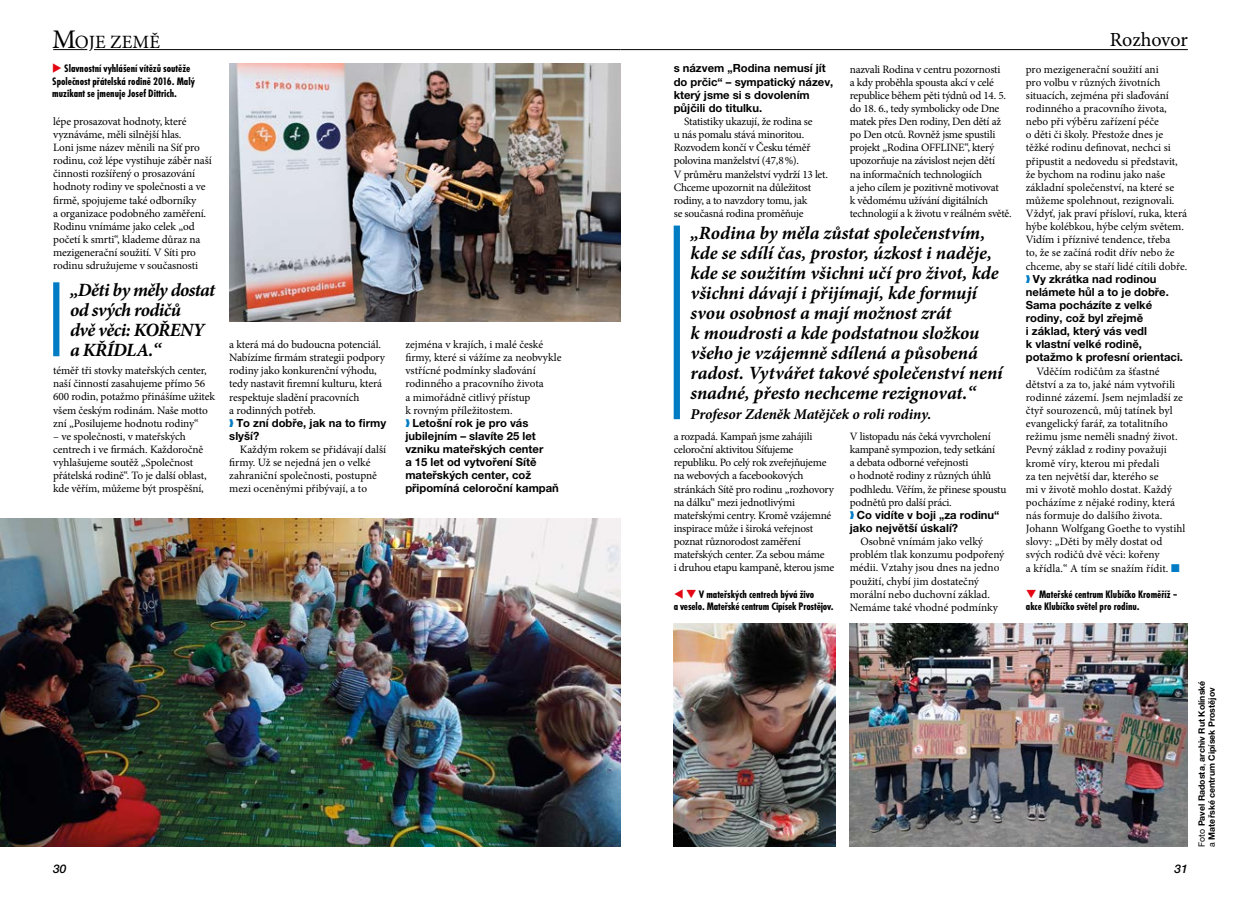
<style>
.page{position:relative;width:1241px;height:900px;background:#fff}
.page>*{position:absolute;margin:0;border:0;box-sizing:border-box;transform-origin:0 0}
.t1{font:20px "Minion Pro";letter-spacing:-.005em;color:#000}
.t2{font:italic 700 18.75px/20px "Minion Pro";letter-spacing:-.005em;color:#000}
.t3{font:italic 700 18.75px/20px "Minion Pro";letter-spacing:-.03em;color:#000}
.t4{font:18.75px "Minion Pro";letter-spacing:.01em;color:#000}
.t5{font:italic 700 15px "Minion Pro";letter-spacing:-.005em;color:#000}
.t6{font:italic 500 11.88px "Helvetica Neue LT Pro";color:#000}
.t7{font:11.25px/13.1px "Minion Pro";letter-spacing:-.01em;color:#000}
.t8{font:700 11.25px/13.1px "Helvetica Neue LT Pro";color:#000}
.t9{font:700 condensed 11.25px/12.5px "Futura TOT";color:#000}
.t10{font:700 8.75px/10px "Helvetica Neue LT Pro";color:#000}
.s1{font-size:26.88px}
.s2{color:#e30613}
.s3{color:#007bc4}
.s4{font-weight:400}
</style>
<div class="page">
<hr style="left:53px;top:49px;width:34px;height:1px;background:#000">
<hr style="left:94px;top:49px;width:526px;height:1px;background:#000">
<hr style="left:620px;top:49px;width:567px;height:1px;background:#000">
<img style="left:229px;top:64px;width:391px;height:258px">
<img style="left:0;top:519px;width:620px;height:328px">
<img style="left:673px;top:624px;width:162px;height:223px">
<img style="left:849px;top:624px;width:338px;height:223px">
<div style="left:53px;top:282px;width:6px;height:74px;background:#007bc4"></div>
<div style="left:673px;top:226px;width:6px;height:193px;background:#007bc4"></div>
<h2 class="t4" style="left:52px;top:29px;width:109px"><span class="s1">M</span>OJE ZEMĚ</h2>
<p class="t9" style="left:52px;top:62px;width:144px"><span class="s2">◆</span> Slavnostní vyhlášení vítězů soutěže<br>Společnost přátelská rodině 2016. Malý muzikant se jmenuje Josef Dittrich.</p>
<p class="t7" style="left:53px;top:115px;width:160px">lépe prosazovat hodnoty, které vyznáváme, měli silnější hlas.<br>Loni jsme název měnili na Síť pro rodinu, což lépe vystihuje záběr naší činnosti rozšířený o prosazování hodnoty rodiny ve společnosti a ve firmě, spojujeme také odborníky<br>a organizace podobného zaměření.<br>Rodinu vnímáme jako celek „od početí k smrti“, klademe důraz na mezigenerační soužití. V Síti pro rodinu sdružujeme v současnosti</p>
<h2 class="t3" style="left:70px;top:280px;width:146px">„Děti by měly dostat od svých rodičů<br>dvě věci: KOŘENY a KŘÍDLA.“</h2>
<p class="t7" style="left:53px;top:364px;width:163px">téměř tři stovky mateřských center, naší činností zasahujeme přímo 56<br>600 rodin, potažmo přinášíme užitek všem českým rodinám. Naše motto zní „Posilujeme hodnotu rodiny“</p>
<p class="t7" style="left:53px;top:430px;width:155px">– ve společnosti, v mateřských centrech i ve firmách. Každoročně vyhlašujeme soutěž „Společnost přátelská rodině“. To je další oblast, kde věřím, můžeme být prospěšní,</p>
<p class="t7" style="left:229px;top:338px;width:157px">a která má do budoucna potenciál.<br>Nabízíme firmám strategii podpory rodiny jako konkurenční výhodu, tedy nastavit firemní kulturu, která respektuje sladění pracovních<br>a rodinných potřeb.</p>
<p class="t8" style="left:229px;top:416px;width:158px"><span class="s3">❱</span> To zní dobře, jak na to firmy slyší?</p>
<p class="t7" style="left:229px;top:443px;width:158px;text-indent:11px">Každým rokem se přidávají další firmy. Už se nejedná jen o velké zahraniční společnosti, postupně mezi oceněnými přibývají, a to</p>
<p class="t7" style="left:405px;top:338px;width:157px">zejména v krajích, i malé české firmy, které si vážíme za neobvykle vstřícné podmínky slaďování rodinného a pracovního života<br>a mimořádně citlivý přístup<br>k rovným příležitostem.</p>
<p class="t8" style="left:405px;top:416px;width:155px"><span class="s3">❱</span> Letošní rok je pro vás jubilejním – slavíte 25 let vzniku mateřských center<br>a 15 let od vytvoření Sítě mateřských center, což připomíná celoroční kampaň</p>
<p class="t6" style="left:53px;top:862px;width:15px">30</p>
<h1 class="t1" style="left:1109px;top:27px;width:79px">Rozhovor</h1>
<p class="t8" style="left:673px;top:62px;width:161px">s názvem „Rodina nemusí jít do prčic“ – sympatický název, který jsme si s dovolením půjčili do titulku.</p>
<p class="t7" style="left:673px;top:115px;width:156px;text-indent:11px">Statistiky ukazují, že rodina se<br>u nás pomalu stává minoritou.<br>Rozvodem končí v Česku téměř polovina manželství (47,8%).<br>V průměru manželství vydrží 13 let.<br>Chceme upozornit na důležitost rodiny, a to navzdory tomu, jak<br>se současná rodina proměňuje</p>
<p class="t7" style="left:849px;top:62px;width:163px">nazvali Rodina v centru pozornosti<br>a kdy proběhla spousta akcí v celé republice během pěti týdnů od 14. 5. do 18. 6., tedy symbolicky ode Dne matek přes Den rodiny, Den dětí až po Den otců. Rovněž jsme spustili projekt „Rodina OFFLINE“, který upozorňuje na závislost nejen dětí<br>na informačních technologiích<br>a jeho cílem je pozitivně motivovat<br>k vědomému užívání digitálních technologií a k životu v reálném světě.</p>
<p class="t7" style="left:1025px;top:63px;width:163px">pro mezigenerační soužití ani<br>pro volbu v různých životních situacích, zejména při slaďování rodinného a pracovního života, nebo při výběru zařízení péče<br>o děti či školy. Přestože dnes je těžké rodinu definovat, nechci si připustit a nedovedu si představit, že bychom na rodinu jako naše základní společenství, na které se můžeme spolehnout, rezignovali.<br>Vždyť, jak praví přísloví, ruka, která hýbe kolébkou, hýbe celým světem.<br>Vidím i příznivé tendence, třeba<br>to, že se začíná rodit dřív nebo že chceme, aby se staří lidé cítili dobře.</p>
<p class="t8" style="left:1025px;top:272px;width:159px"><span class="s3">❱</span> Vy zkrátka nad rodinou nelámete hůl a to je dobře.<br>Sama pocházíte z velké rodiny, což byl zřejmě<br>i základ, který vás vedl<br>k vlastní velké rodině, potažmo k profesní orientaci.</p>
<p class="t7" style="left:1025px;top:365px;width:161px;text-indent:11px">Vděčím rodičům za šťastné dětství a za to, jaké nám vytvořili rodinné zázemí. Jsem nejmladší ze čtyř sourozenců, můj tatínek byl evangelický farář, za totalitního režimu jsme neměli snadný život.<br>Pevný základ z rodiny považuji kromě víry, kterou mi předali<br>za ten největší dar, kterého se<br>mi v životě mohlo dostat. Každý pocházíme z nějaké rodiny, která nás formuje do dalšího života.<br>Johann Wolfgang Goethe to vystihl slovy: „Děti by měly dostat od svých rodičů dvě věci: kořeny<br>a křídla.“ A tím se snažím řídit. <span class="s3">■</span></p>
<p class="t2" style="left:690px;top:223px;width:313px">„Rodina by měla zůstat společenstvím, kde se sdílí čas, prostor, úzkost i naděje, kde se soužitím všichni učí pro život, kde všichni dávají i přijímají, kde formují svou osobnost a mají možnost zrát<br>k moudrosti a kde podstatnou složkou všeho je vzájemně sdílená a působená radost. Vytvářet takové společenství není snadné, přesto nechceme rezignovat.“</p>
<h3 class="t5" style="left:690px;top:404px;width:242px">Profesor Zdeněk Matějček o roli rodiny.</h3>
<p class="t7" style="left:673px;top:430px;width:162px">a rozpadá. Kampaň jsme zahájili celoroční aktivitou Síťujeme republiku. Po celý rok zveřejňujeme na webových a facebookových stránkách Sítě pro rodinu „rozhovory na dálku“ mezi jednotlivými mateřskými centry. Kromě vzájemné inspirace může i široká veřejnost poznat různorodost zaměření mateřských center. Za sebou máme<br>i druhou etapu kampaně, kterou jsme</p>
<p class="t7" style="left:849px;top:430px;width:158px">V listopadu nás čeká vyvrcholení kampaně sympozion, tedy setkání<br>a debata odborné veřejnosti<br>o hodnotě rodiny z různých úhlů podhledu. Věřím, že přinese spoustu podnětů pro další práci.</p>
<p class="t8" style="left:849px;top:508px;width:151px"><span class="s3">❱</span> Co vidíte v boji „za rodinu“ jako největší úskalí?</p>
<p class="t7" style="left:849px;top:535px;width:156px;text-indent:11px">Osobně vnímám jako velký problém tlak konzumu podpořený médii. Vztahy jsou dnes na jedno použití, chybí jim dostatečný morální nebo duchovní základ.<br>Nemáme také vhodné podmínky</p>
<p class="t9" style="left:673px;top:588px;width:161px"><span class="s2">▼</span> <span class="s2">❑</span> V mateřských centrech bývá živo<br>a veselo. Mateřské centrum Cipísek Prostějov.</p>
<p class="t9" style="left:1025px;top:588px;width:153px"><span class="s2">❑</span> Mateřské centrum Klubíčko Kroměříž – akce Klubíčko světel pro rodinu.</p>
<p class="t6" style="left:1174px;top:862px;width:15px">31</p>
<p class="t10" style="left:1196px;top:847px;width:168px;rotate:-90deg"><span class="s4">Foto</span> Pavel Radosta<span class="s4">,</span> archiv Rut Kolínské <span class="s4">a</span> Mateřské centrum Cipísek Prostějov</p>
</div>
